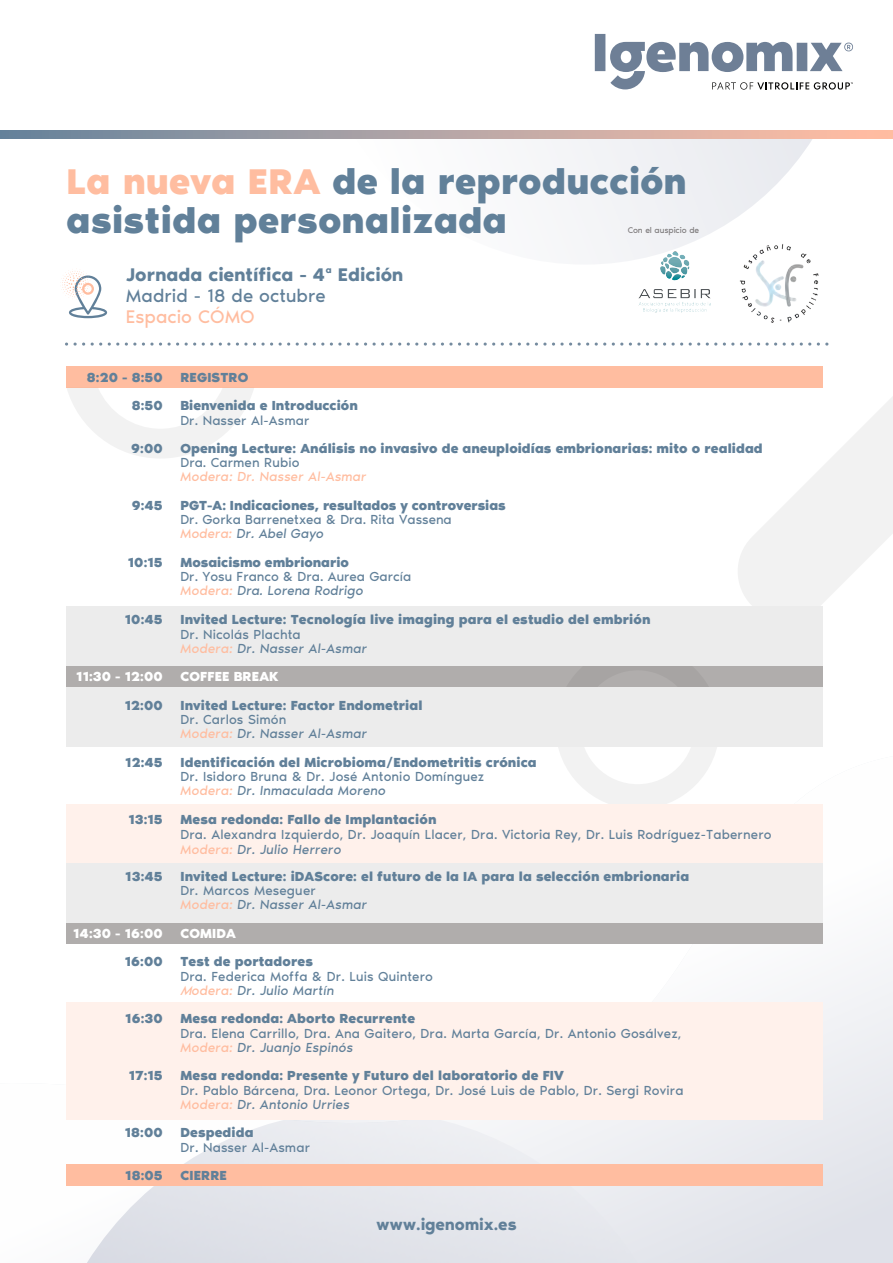
<style>
.page{position:relative;width:893px;height:1263px;background:#fff}
.page>*{position:absolute;margin:0;border:0;box-sizing:border-box;transform-origin:0 0}
.t1{font:700 36.75px/38.8px "Noir Pro";letter-spacing:.01em;color:#618099}
.t2{font:600 18.75px "Noir Pro";color:#618099}
.t3{font:18.75px "Noir Pro";color:#618099}
.t4{font:18.75px "Noir Pro";color:#ffbda0}
.t5{font:600 16.5px "Noir Pro";letter-spacing:-.005em;color:#618099}
.t6{font:13.5px/14.2px "Noir Pro";letter-spacing:.01em;color:#618099}
.t7{font:700 13.5px/28.5px "Noir Pro";letter-spacing:.01em;color:#618099;text-align:right}
.t8{font:700 13.5px "Noir Pro";letter-spacing:.01em;color:#fff}
.t9{font:italic 13.5px/14px "Noir Pro";letter-spacing:.01em;color:#618099}
.t10{font:italic 13.5px "Noir Pro";letter-spacing:.01em;color:#ffbda0}
.t11{font:8.55px "Noir Pro";letter-spacing:-.01em;color:#7d7a7b}
.s1{color:#ffbda0}
.s2{font-style:italic;color:#ffbda0}
.s3{font-style:italic}
.s4{font-style:normal}
</style>
<div class="page">
<svg style="left:66px;top:804px;width:827px;height:459px"></svg>
<svg style="left:87px;top:1120px;width:551px;height:143px"></svg>
<svg style="left:66px;top:342px;width:669px;height:4px"></svg>
<svg style="left:595px;top:34px;width:258px;height:56px"></svg>
<div style="left:66px;top:366px;width:757px;height:22px;background:#ffbda0"></div>
<div style="left:66px;top:665px;width:757px;height:22px;background:#b0adac"></div>
<div style="left:66px;top:1164px;width:757px;height:22px;background:#ffbda0"></div>
<div style="left:66px;top:922px;width:757px;height:22px;background:#b0adac"></div>
<svg style="left:356px;top:138px;width:457px;height:126px"></svg>
<svg style="left:738px;top:342px;width:155px;height:264px"></svg>
<svg style="left:67px;top:388px;width:187px;height:70px"></svg>
<svg style="left:556px;top:665px;width:164px;height:140px"></svg>
<svg style="left:0;top:130px;width:893px;height:8px"></svg>
<svg style="left:60px;top:270px;width:47px;height:48px"></svg>
<div style="left:66px;top:606px;width:757px;height:59px;background:#ececec"></div>
<div style="left:66px;top:805px;width:757px;height:59px;background:#fff1eb"></div>
<div style="left:66px;top:1002px;width:757px;height:118px;background:#fff1eb"></div>
<div style="left:66px;top:863px;width:757px;height:59px;background:#ececec"></div>
<div style="left:66px;top:687px;width:757px;height:59px;background:#ececec"></div>
<img style="left:737px;top:243px;width:82px;height:80px">
<img style="left:626px;top:241px;width:95px;height:72px">
<h1 class="t1" style="left:66px;top:159px;width:622px"><span class="s1">La nueva ERA</span> de la reproducción asistida personalizada</h1>
<p class="t11" style="left:628px;top:224px;width:73px">Con el auspicio de</p>
<h2 class="t2" style="left:126px;top:260px;width:279px">Jornada científica - 4ª Edición</h2>
<h2 class="t3" style="left:126px;top:282px;width:201px">Madrid - 18 de octubre</h2>
<h2 class="t4" style="left:126px;top:303px;width:130px">Espacio CÓMO</h2>
<p class="t7" style="left:87px;top:362px;width:77px">8:20 - 8:50<br>8:50</p>
<p class="t7" style="left:131px;top:433px;width:33px">9:00</p>
<p class="t7" style="left:132px;top:490px;width:33px">9:45</p>
<p class="t7" style="left:128px;top:547px;width:36px">10:15</p>
<p class="t7" style="left:125px;top:604px;width:39px">10:45</p>
<p class="t8" style="left:76px;top:666px;width:88px">11:30 - 12:00</p>
<p class="t7" style="left:125px;top:690px;width:39px">12:00</p>
<p class="t7" style="left:125px;top:747px;width:39px">12:45</p>
<p class="t7" style="left:128px;top:804px;width:36px">13:15</p>
<p class="t7" style="left:125px;top:861px;width:39px">13:45</p>
<p class="t8" style="left:73px;top:922px;width:91px">14:30 - 16:00</p>
<p class="t7" style="left:125px;top:946px;width:39px">16:00</p>
<p class="t7" style="left:125px;top:1003px;width:39px">16:30</p>
<p class="t7" style="left:129px;top:1060px;width:36px">17:15</p>
<p class="t7" style="left:125px;top:1117px;width:39px">18:00</p>
<p class="t7" style="left:125px;top:1160px;width:39px">18:05</p>
<p class="t7" style="left:180px;top:362px;width:179px;text-align:left">REGISTRO<br>Bienvenida e Introducción</p>
<p class="t6" style="left:180px;top:412px;width:131px">Dr. Nasser Al-Asmar</p>
<p class="t7" style="left:180px;top:433px;width:584px">Opening Lecture: Análisis no invasivo de aneuploidías embrionarias: mito o realidad</p>
<p class="t6" style="left:180px;top:454px;width:121px">Dra. Carmen Rubio</p>
<p class="t10" style="left:180px;top:466px;width:188px">Modera: Dr. Nasser Al-Asmar</p>
<p class="t7" style="left:180px;top:490px;width:327px">PGT-A: Indicaciones, resultados y controversias</p>
<p class="t6" style="left:180px;top:511px;width:273px">Dr. Gorka Barrenetxea &amp; Dra. Rita Vassena<br><span class="s2">Modera:</span> <span class="s3">Dr.Abel Gayo</span></p>
<p class="t7" style="left:180px;top:547px;width:170px">Mosaicismo embrionario</p>
<p class="t6" style="left:180px;top:568px;width:232px">Dr. Yosu Franco &amp; Dra. Aurea García<br><span class="s2">Modera:</span> <span class="s3">Dra. Lorena Rodrigo</span></p>
<p class="t7" style="left:180px;top:604px;width:471px">Invited Lecture: Tecnología live imaging para el estudio del embrión</p>
<p class="t6" style="left:180px;top:626px;width:188px">Dr. Nicolás Plachta<br><span class="s2">Modera:</span> <span class="s3">Dr. Nasser Al-Asmar</span></p>
<p class="t8" style="left:180px;top:666px;width:100px">COFFEE BREAK</p>
<p class="t7" style="left:180px;top:690px;width:244px">Invited Lecture: Factor Endometrial</p>
<p class="t9" style="left:180px;top:711px;width:188px"><span class="s4">Dr. Carlos Simón<br></span><span class="s1">Modera:</span> Dr. Nasser Al-Asmar</p>
<p class="t7" style="left:180px;top:747px;width:358px">Identificación del Microbioma/Endometritis crónica</p>
<p class="t6" style="left:180px;top:769px;width:305px;line-height:13.8px">Dr. Isidoro Bruna &amp; Dr. José Antonio Domínguez<br><span class="s2">Modera:</span> <span class="s3">Dr. Inmaculada Moreno</span></p>
<p class="t7" style="left:180px;top:804px;width:257px">Mesa redonda: Fallo de Implantación</p>
<p class="t6" style="left:180px;top:826px;width:593px;line-height:14.9px">Dra. Alexandra Izquierdo, Dr. Joaquín Llacer, Dra. Victoria Rey, Dr. Luis Rodríguez-Tabernero<br><span class="s2">Modera:</span> <span class="s3">Dr. Julio Herrero</span></p>
<p class="t7" style="left:180px;top:861px;width:510px">Invited Lecture: iDAScore: el futuro de la IA para la selección embrionaria</p>
<p class="t6" style="left:180px;top:882px;width:188px">Dr. Marcos Meseguer<br><span class="s2">Modera:</span> <span class="s3">Dr. Nasser Al-Asmar</span></p>
<p class="t8" style="left:180px;top:922px;width:57px">COMIDA</p>
<p class="t7" style="left:180px;top:946px;width:134px">Test de portadores</p>
<p class="t6" style="left:180px;top:968px;width:254px">Dra. Federica Moffa &amp; Dr. Luis Quintero<br><span class="s2">Modera:</span> <span class="s3">Dr. Julio Martín</span></p>
<p class="t7" style="left:180px;top:1003px;width:236px">Mesa redonda: Aborto Recurrente</p>
<p class="t6" style="left:180px;top:1025px;width:503px">Dra. Elena Carrillo, Dra. Ana Gaitero, Dra. Marta García, Dr. Antonio Gosálvez,<br><span class="s2">Modera:</span> <span class="s3">Dr. Juanjo Espinós</span></p>
<p class="t7" style="left:180px;top:1060px;width:385px">Mesa redonda: Presente y Futuro del laboratorio de FIV</p>
<p class="t6" style="left:180px;top:1082px;width:505px">Dr. Pablo Bárcena, Dra. Leonor Ortega, Dr. José Luis de Pablo, Dr. Sergi Rovira<br><span class="s2">Modera:</span> <span class="s3">Dr. Antonio Urries</span></p>
<p class="t7" style="left:180px;top:1117px;width:75px">Despedida</p>
<p class="t6" style="left:180px;top:1139px;width:131px">Dr. Nasser Al-Asmar</p>
<p class="t7" style="left:180px;top:1160px;width:48px">CIERRE</p>
<p class="t5" style="left:376px;top:1211px;width:142px">www.igenomix.es</p>
</div>
